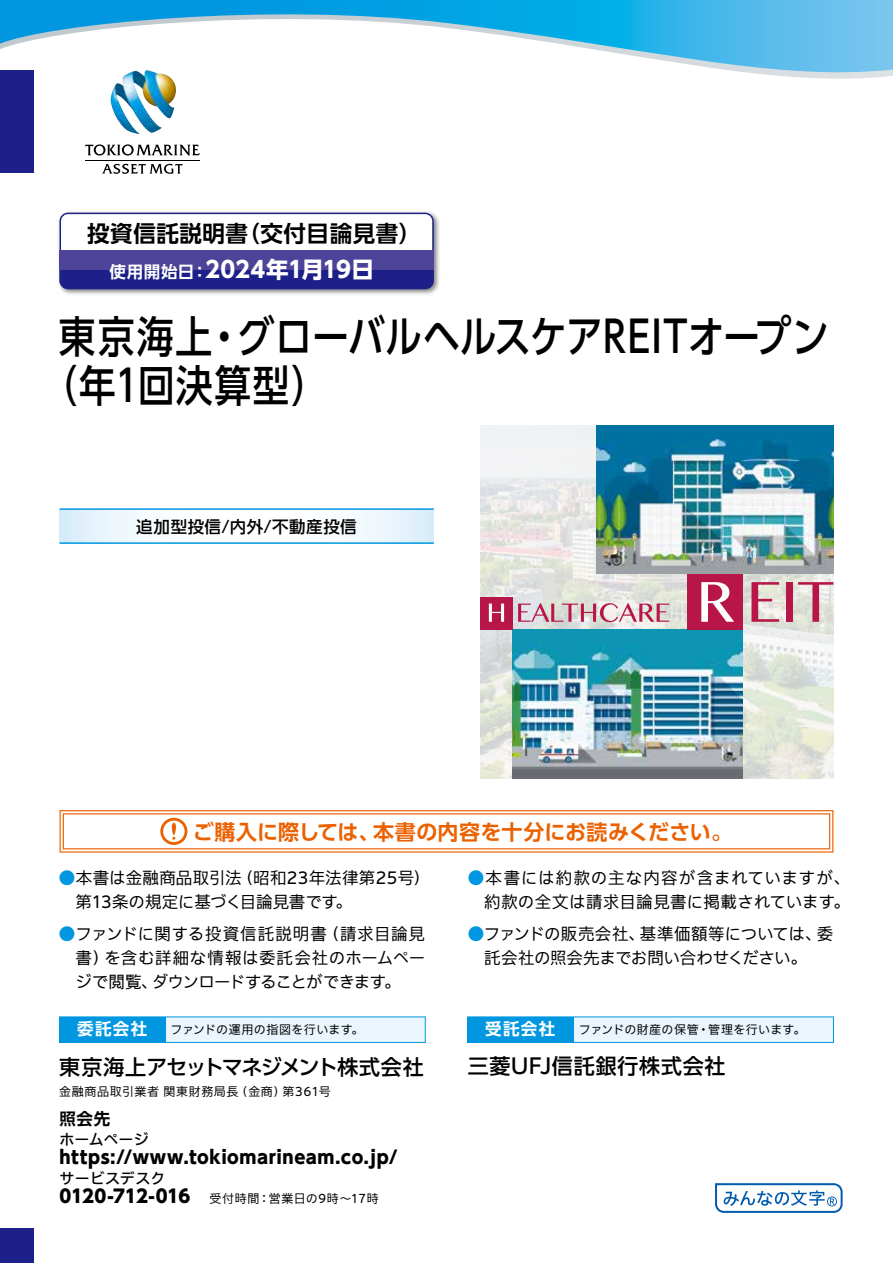
<style>
.page{position:relative;width:893px;height:1263px;background:#fff}
.page>*{position:absolute;margin:0;border:0;box-sizing:border-box;transform-origin:0 0}
.t1{font:500 43.5px/49.5px "UD Shin Go Pro";letter-spacing:.02em;color:#000;scale:.84 1}
.t2{font:700 22.5px "UD Shin Go Pro";letter-spacing:-.01em;color:#fff}
.t3{font:700 22.5px "UD Shin Go Pro De";letter-spacing:.025em;color:#000}
.t4{font:700 21px "UD Shin Go Pro De";letter-spacing:.01em;color:#eb6100}
.t5{font:500 21px "UD Shin Go Pro";letter-spacing:-.05em;color:#000}
.t6{font:500 21px "UD Shin Go Pro";letter-spacing:.03em;color:#000}
.t7{font:800 18px "UD Shin Go Pro";letter-spacing:.03em;color:#000}
.t8{font:100 16.5px/24px "Iwa UCDA Goth Std";letter-spacing:.005em;color:#000}
.t9{font:100 16.5px/24px "Iwa UCDA Goth Std";letter-spacing:.035em;color:#000;text-align:right}
.t10{font:100 16.5px/24px "Iwa UCDA Goth Std";letter-spacing:-.02em;color:#000;text-align:center}
.t11{font:500 16.5px "UD Shin Go Pro";letter-spacing:.035em;color:#000}
.t12{font:700 16.5px "UD Shin Go Pro De";letter-spacing:.085em;color:#fff}
.t13{font:700 16.5px "UD Shin Go Pro De";color:#000}
.t14{font:500 15px "Iwa UCDA Goth Std";color:#000}
.t15{font:100 12px "Iwa UCDA Goth Std";letter-spacing:.035em;color:#000}
.s1{font-family:"UD Shin Go Pro De";font-size:16.5px}
.s2{color:#0097e0}
.s3{font-family:"UD Shin Go Pro";font-weight:800;font-size:18px}
</style>
<div class="page">
<svg style="left:0;top:0;width:893px;height:79px"></svg>
<div style="left:60px;top:1017px;width:365px;height:25px;background:#eaf5fd"></div>
<div style="left:59px;top:1016px;width:367px;height:27px;border:1px solid #0097e0"></div>
<div style="left:60px;top:1017px;width:106px;height:25px;background:#0097e0"></div>
<div style="left:468px;top:1017px;width:365px;height:25px;background:#eaf5fd"></div>
<div style="left:467px;top:1016px;width:367px;height:27px;border:1px solid #0097e0"></div>
<div style="left:468px;top:1017px;width:106px;height:25px;background:#0097e0"></div>
<svg style="left:60px;top:810px;width:773px;height:43px"></svg>
<hr style="left:85px;top:160px;width:115px;height:1px;background:#000">
<svg style="left:85px;top:144px;width:115px;height:12px"></svg>
<svg style="left:102px;top:164px;width:81px;height:10px"></svg>
<img style="left:110px;top:70px;width:68px;height:64px">
<div style="left:0;top:1229px;width:34px;height:34px;background:#1d2088"></div>
<div style="left:0;top:70px;width:34px;height:102px;background:#1d2088"></div>
<img style="left:59px;top:211px;width:381px;height:84px">
<svg style="left:60px;top:213px;width:374px;height:76px"></svg>
<div style="left:60px;top:251px;width:374px;height:19px;background:#4d4398"></div>
<svg style="left:60px;top:510px;width:374px;height:32px"></svg>
<hr style="left:60px;top:542px;width:374px;height:2px;background:#0097e0">
<hr style="left:60px;top:508px;width:374px;height:2px;background:#0097e0">
<img style="left:480px;top:425px;width:353px;height:353px">
<img style="left:596px;top:425px;width:237px;height:149px">
<img style="left:513px;top:629px;width:229px;height:149px">
<div style="left:480px;top:597px;width:33px;height:32px;background:#b81649"></div>
<div style="left:687px;top:574px;width:55px;height:55px;background:#b81649"></div>
<svg style="left:489px;top:604px;width:15px;height:18px"></svg>
<svg style="left:518px;top:603px;width:151px;height:19px"></svg>
<svg style="left:701px;top:582px;width:33px;height:40px"></svg>
<svg style="left:751px;top:582px;width:28px;height:40px"></svg>
<div style="left:786px;top:582px;width:7px;height:40px;background:#b81649"></div>
<svg style="left:798px;top:582px;width:35px;height:40px"></svg>
<svg style="left:715px;top:1183px;width:128px;height:30px"></svg>
<h2 class="t3" style="left:87px;top:215px;width:336px">投資信託説明書（交付目論見書）</h2>
<h2 class="t2" style="left:110px;top:252px;width:266px"><span class="s1">使用開始日：</span>2024年1月19日</h2>
<h1 class="t1" style="left:41px;top:310px;width:939px;text-indent:18px">東京海上・グローバルヘルスケアREITオープン（年1回決算型）</h1>
<p class="t11" style="left:136px;top:513px;width:222px">追加型投信/内外/不動産投信</p>
<p class="t4" style="left:193px;top:815px;width:541px">ご購入に際しては、本書の内容を十分にお読みください。</p>
<p class="t8" style="left:75px;top:865px;width:356px;text-indent:-16px"><span class="s2">●</span>本書は金融商品取引法（昭和23年法律第25号）第13条の規定に基づく目論見書です。</p>
<p class="t8" style="left:75px;top:920px;width:351px;text-align:justify;text-indent:-16px"><span class="s2">●</span>ファンドに関する投資信託説明書（請求目論見書）を含む詳細な情報は委託会社のホームページで閲覧、ダウンロードすることができます。</p>
<p class="t9" style="left:468px;top:865px;width:384px"><span class="s2">●</span>本書には約款の主な内容が含まれていますが、約款の全文は請求目論見書に掲載されています。</p>
<p class="t10" style="left:468px;top:920px;width:367px"><span class="s2">●</span>ファンドの販売会社、基準価額等については、委託会社の照会先までお問い合わせください。</p>
<p class="t12" style="left:77px;top:1016px;width:72px">委託会社</p>
<p class="t15" style="left:171px;top:1021px;width:194px">ファンドの運用の指図を行います。</p>
<p class="t12" style="left:485px;top:1016px;width:72px">受託会社</p>
<p class="t15" style="left:579px;top:1021px;width:228px">ファンドの財産の保管・管理を行います。</p>
<p class="t5" style="left:59px;top:1050px;width:366px">東京海上アセットマネジメント株式会社</p>
<p class="t15" style="left:59px;top:1083px;width:273px">金融商品取引業者 関東財務局長（金商）第361号</p>
<p class="t13" style="left:60px;top:1105px;width:52px">照会先</p>
<p class="t14" style="left:60px;top:1128px;width:91px">ホームページ</p>
<p class="t7" style="left:60px;top:1142px;width:340px">https://www.tokiomarineam.co.jp/</p>
<p class="t14" style="left:60px;top:1167px;width:107px">サービスデスク</p>
<p class="t15" style="left:60px;top:1190px;width:321px"><span class="s3">0120-712-016　</span>受付時間：営業日の9時～17時</p>
<p class="t6" style="left:468px;top:1049px;width:259px">三菱UFJ信託銀行株式会社</p>
</div>
